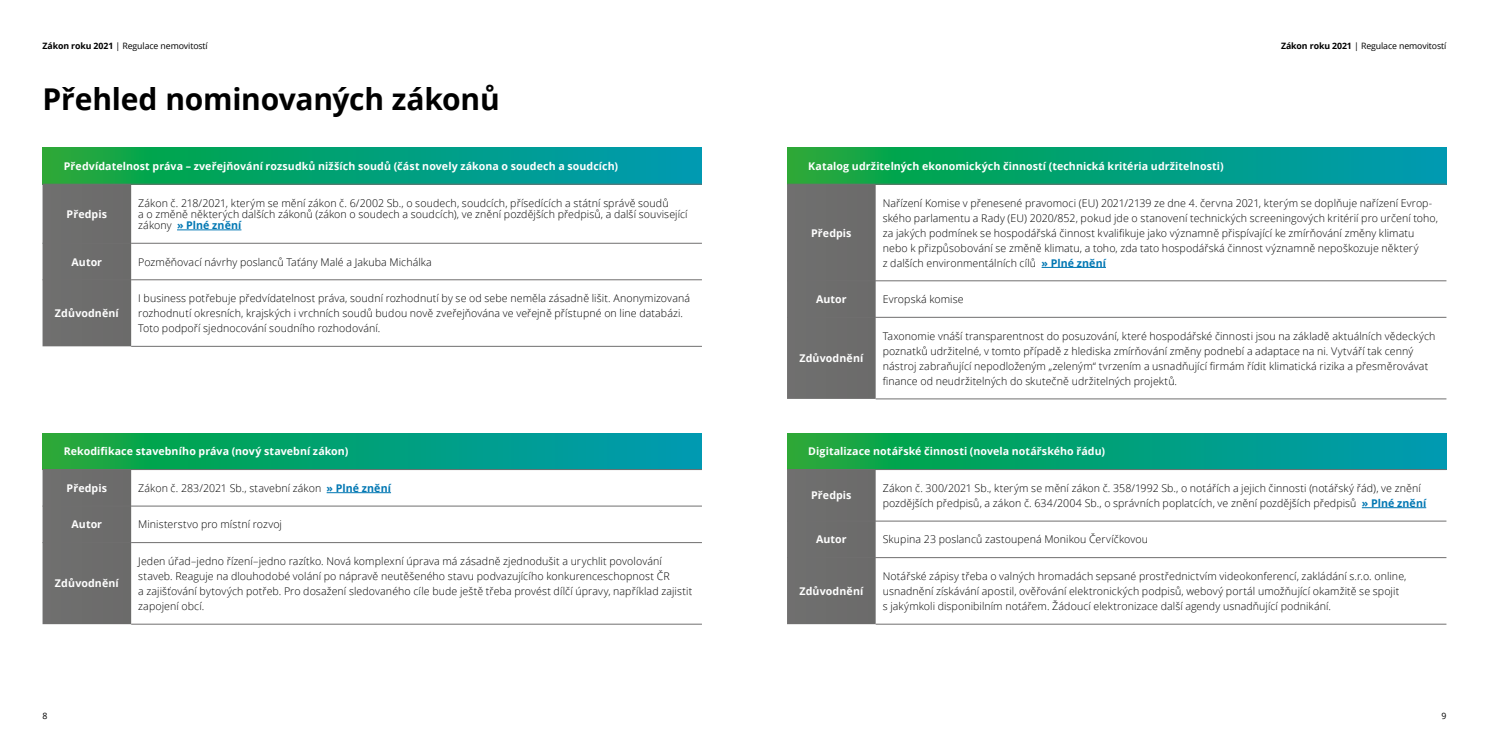
<style>
.page{position:relative;width:1489px;height:745px;background:#fff}
.page>*{position:absolute;margin:0;border:0;box-sizing:border-box;transform-origin:0 0}
.t1{font:700 30px "Open Sans";letter-spacing:-.01em;color:#000}
.t2{font:300 10.62px/15px "Open Sans";letter-spacing:.01em;color:#000}
.t3{font:700 10.62px "Open Sans";letter-spacing:.01em;color:#fff}
.t4{font:8.75px "Open Sans";letter-spacing:-.01em;color:#000}
.s1{font-weight:700}
.s2{font-weight:700;color:#0077b3}
</style>
<div class="page">
<svg style="left:43px;top:148px;width:659px;height:36px;background:#05a077"></svg>
<div style="left:43px;top:185px;width:88px;height:161px;background:#6d6d6c"></div>
<hr style="left:131px;top:184px;width:571px;height:1px;background:#706f6f">
<hr style="left:43px;top:243px;width:88px;height:1px;background:#706f6f">
<hr style="left:131px;top:243px;width:571px;height:1px;background:#706f6f">
<hr style="left:43px;top:279px;width:88px;height:1px;background:#706f6f">
<hr style="left:131px;top:279px;width:571px;height:1px;background:#706f6f">
<hr style="left:131px;top:346px;width:571px;height:1px;background:#706f6f">
<hr style="left:43px;top:184px;width:88px;height:1px;background:#706f6f">
<hr style="left:177px;top:229px;width:64px;height:1px;background:#0077b3">
<svg style="left:787px;top:148px;width:659px;height:36px;background:#05a077"></svg>
<div style="left:787px;top:185px;width:88px;height:213px;background:#6d6d6c"></div>
<hr style="left:875px;top:184px;width:571px;height:1px;background:#706f6f">
<hr style="left:787px;top:280px;width:88px;height:1px;background:#706f6f">
<hr style="left:875px;top:280px;width:571px;height:1px;background:#706f6f">
<hr style="left:787px;top:317px;width:88px;height:1px;background:#706f6f">
<hr style="left:875px;top:317px;width:571px;height:1px;background:#706f6f">
<hr style="left:875px;top:398px;width:571px;height:1px;background:#706f6f">
<hr style="left:787px;top:184px;width:88px;height:1px;background:#706f6f">
<hr style="left:1041px;top:267px;width:64px;height:1px;background:#0077b3">
<svg style="left:787px;top:433px;width:659px;height:36px;background:#04a077"></svg>
<div style="left:787px;top:470px;width:88px;height:153px;background:#6d6d6c"></div>
<hr style="left:875px;top:469px;width:571px;height:1px;background:#706f6f">
<hr style="left:787px;top:520px;width:88px;height:1px;background:#706f6f">
<hr style="left:875px;top:520px;width:571px;height:1px;background:#706f6f">
<hr style="left:787px;top:557px;width:88px;height:1px;background:#706f6f">
<hr style="left:875px;top:557px;width:571px;height:1px;background:#706f6f">
<hr style="left:875px;top:623px;width:571px;height:1px;background:#706f6f">
<hr style="left:787px;top:469px;width:88px;height:1px;background:#706f6f">
<hr style="left:1361px;top:507px;width:64px;height:1px;background:#0077b3">
<svg style="left:43px;top:433px;width:659px;height:36px;background:#04a077"></svg>
<div style="left:43px;top:470px;width:88px;height:153px;background:#6d6d6c"></div>
<hr style="left:131px;top:469px;width:571px;height:1px;background:#706f6f">
<hr style="left:43px;top:505px;width:88px;height:1px;background:#706f6f">
<hr style="left:131px;top:505px;width:571px;height:1px;background:#706f6f">
<hr style="left:43px;top:542px;width:88px;height:1px;background:#706f6f">
<hr style="left:131px;top:542px;width:571px;height:1px;background:#706f6f">
<hr style="left:131px;top:623px;width:571px;height:1px;background:#706f6f">
<hr style="left:43px;top:469px;width:88px;height:1px;background:#706f6f">
<hr style="left:326px;top:492px;width:65px;height:1px;background:#0077b3">
<p class="t4" style="left:43px;top:40px;width:167px"><span class="s1">Zákon roku 2021</span> | Regulace nemovitostí</p>
<h1 class="t1" style="left:43px;top:78px;width:459px">Přehled nominovaných zákonů</h1>
<p class="t3" style="left:64px;top:158px;width:556px">Předvídatelnost práva – zveřejňování rozsudků nižších soudů (část novely zákona o soudech a soudcích)</p>
<p class="t3" style="left:67px;top:206px;width:42px">Předpis</p>
<p class="t2" style="left:138px;top:197px;width:551px;line-height:11.2px">Zákon č. 218/2021, kterým se mění zákon č. 6/2002 Sb., o soudech, soudcích, přísedících a státní správě soudů<br>a o změně některých dalších zákonů (zákon o soudech a soudcích), ve znění pozdějších předpisů, a další související zákony <span class="s2">» Plné znění</span></p>
<p class="t3" style="left:72px;top:254px;width:32px">Autor</p>
<p class="t2" style="left:138px;top:254px;width:295px">Pozměňovací návrhy poslanců Taťány Malé a Jakuba Michálka</p>
<p class="t3" style="left:55px;top:305px;width:65px">Zdůvodnění</p>
<p class="t2" style="left:138px;top:290px;width:553px">I business potřebuje předvídatelnost práva, soudní rozhodnutí by se od sebe neměla zásadně lišit. Anonymizovaná rozhodnutí okresních, krajských i vrchních soudů budou nově zveřejňována ve veřejně přístupné on line databázi.<br>Toto podpoří sjednocování soudního rozhodování.</p>
<p class="t3" style="left:64px;top:443px;width:286px">Rekodifikace stavebního práva (nový stavební zákon)</p>
<p class="t3" style="left:67px;top:480px;width:42px">Předpis</p>
<p class="t2" style="left:138px;top:480px;width:254px">Zákon č. 283/2021 Sb., stavební zákon <span class="s2">» Plné znění</span></p>
<p class="t3" style="left:72px;top:516px;width:32px">Autor</p>
<p class="t2" style="left:138px;top:516px;width:145px">Ministerstvo pro místní rozvoj</p>
<p class="t3" style="left:55px;top:575px;width:65px">Zdůvodnění</p>
<p class="t2" style="left:138px;top:553px;width:555px">Jeden úřad–jedno řízení–jedno razítko. Nová komplexní úprava má zásadně zjednodušit a urychlit povolování staveb. Reaguje na dlouhodobé volání po nápravě neutěšeného stavu podvazujícího konkurenceschopnost ČR<br>a zajišťování bytových potřeb. Pro dosažení sledovaného cíle bude ještě třeba provést dílčí úpravy, například zajistit zapojení obcí.</p>
<p class="t4" style="left:43px;top:709px;width:7px">8</p>
<p class="t3" style="left:808px;top:158px;width:417px">Katalog udržitelných ekonomických činností (technická kritéria udržitelnosti)</p>
<p class="t4" style="left:1280px;top:40px;width:167px"><span class="s1">Zákon roku 2021</span> | Regulace nemovitostí</p>
<p class="t3" style="left:811px;top:225px;width:42px">Předpis</p>
<p class="t2" style="left:882px;top:195px;width:557px">Nařízení Komise v přenesené pravomoci (EU) 2021/2139 ze dne 4. června 2021, kterým se doplňuje nařízení Evrop&shy;ského parlamentu a Rady (EU) 2020/852, pokud jde o stanovení technických screeningových kritérií pro určení toho, za jakých podmínek se hospodářská činnost kvalifikuje jako významně přispívající ke zmírňování změny klimatu nebo k přizpůsobování se změně klimatu, a toho, zda tato hospodářská činnost významně nepoškozuje některý<br>z dalších environmentálních cílů <span class="s2">» Plné znění</span></p>
<p class="t3" style="left:816px;top:291px;width:32px">Autor</p>
<p class="t2" style="left:882px;top:291px;width:82px">Evropská komise</p>
<p class="t3" style="left:799px;top:350px;width:65px">Zdůvodnění</p>
<p class="t2" style="left:882px;top:328px;width:554px">Taxonomie vnáší transparentnost do posuzování, které hospodářské činnosti jsou na základě aktuálních vědeckých poznatků udržitelné, v tomto případě z hlediska zmírňování změny podnebí a adaptace na ni. Vytváří tak cenný nástroj zabraňující nepodloženým „zeleným“ tvrzením a usnadňující firmám řídit klimatická rizika a přesměrovávat finance od neudržitelných do skutečně udržitelných projektů.</p>
<p class="t3" style="left:808px;top:443px;width:298px">Digitalizace notářské činnosti (novela notářského řádu)</p>
<p class="t3" style="left:811px;top:487px;width:42px">Předpis</p>
<p class="t2" style="left:882px;top:480px;width:545px">Zákon č. 300/2021 Sb., kterým se mění zákon č. 358/1992 Sb., o notářích a jejich činnosti (notářský řád), ve znění pozdějších předpisů, a zákon č. 634/2004 Sb., o správních poplatcích, ve znění pozdějších předpisů <span class="s2">» Plné znění</span></p>
<p class="t3" style="left:816px;top:531px;width:32px">Autor</p>
<p class="t2" style="left:882px;top:531px;width:267px">Skupina 23 poslanců zastoupená Monikou Červíčkovou</p>
<p class="t3" style="left:799px;top:583px;width:65px">Zdůvodnění</p>
<p class="t2" style="left:882px;top:568px;width:525px">Notářské zápisy třeba o valných hromadách sepsané prostřednictvím videokonferencí, zakládání s.r.o. online, usnadnění získávání apostil, ověřování elektronických podpisů, webový portál umožňující okamžitě se spojit s jakýmkoli disponibilním notářem. Žádoucí elektronizace další agendy usnadňující podnikání.</p>
<p class="t4" style="left:1441px;top:709px;width:7px">9</p>
</div>
